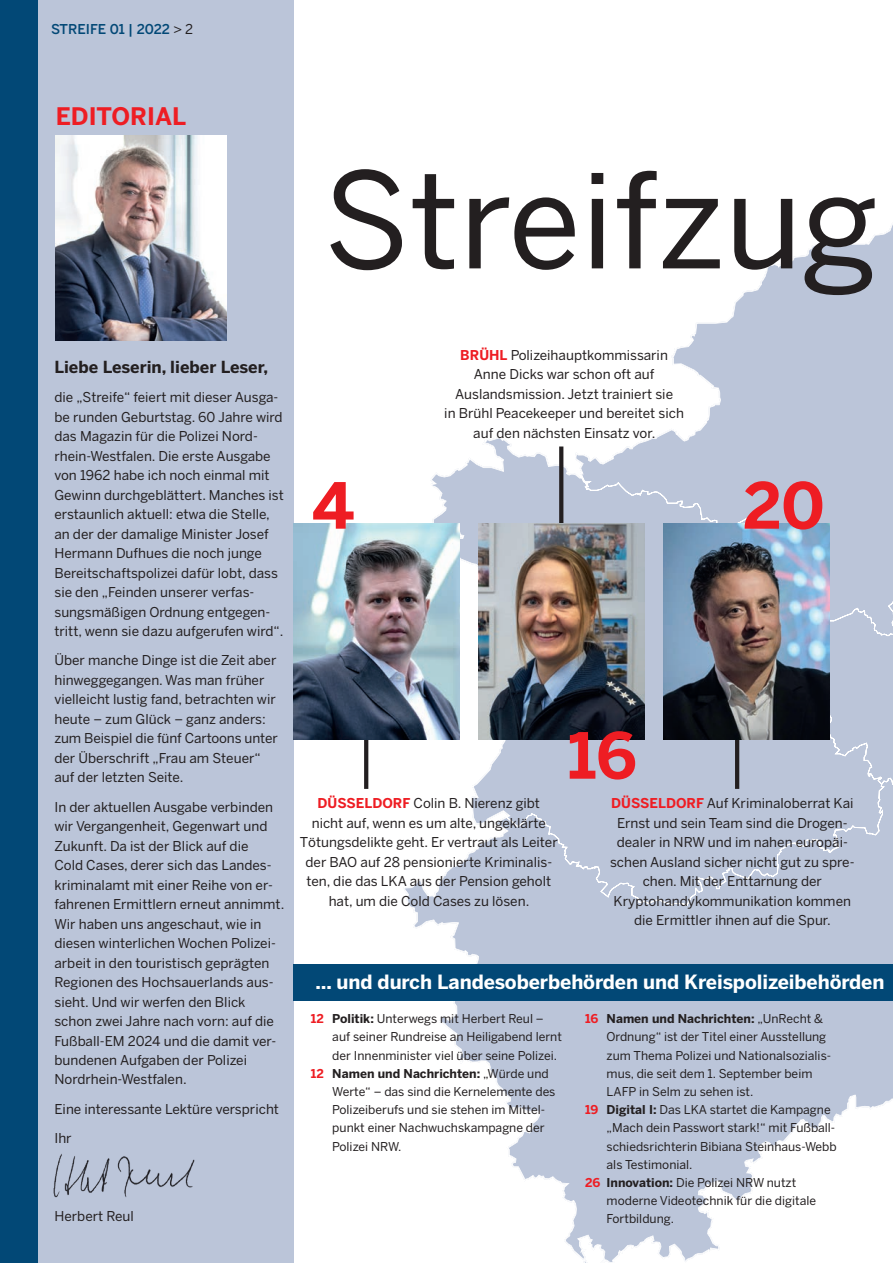
<style>
.page{position:relative;width:893px;height:1263px;background:#fff}
.page>*{position:absolute;margin:0;border:0;box-sizing:border-box;transform-origin:0 0}
.t1{font:131.55px "Benton Sans";color:#231f20}
.t2{font:700 63px "Benton Sans";color:#ee1d23}
.t3{font:700 24px "Benton Sans";color:#ee1d23}
.t4{font:700 19.5px "Benton Sans";letter-spacing:-.005em;color:#fff}
.t5{font:700 16.5px "Benton Sans";color:#231f20}
.t6{font:13.5px/19.5px "Benton Sans";color:#231f20}
.t7{font:500 13.5px "Benton Sans";color:#024876}
.t8{font:12.15px "Benton Sans";color:#231f20}
.t9{font:700 12.15px "Benton Sans";color:#231f20}
.s1{font-weight:400;color:#231f20}
.s2{font-weight:700;color:#ee1d23}
.s3{font-weight:700}
.s4{color:#ee1d23}
.s5{font-weight:400}
</style>
<div class="page">
<svg style="left:403px;top:224px;width:490px;height:1039px"></svg>
<div style="left:0;top:0;width:38px;height:1263px;background:#024876"></div>
<div style="left:38px;top:0;width:255px;height:1263px;background:#bbc5d9"></div>
<svg style="left:364px;top:740px;width:4px;height:49px"></svg>
<hr style="left:735px;top:722px;width:4px;height:67px;background:#231f20">
<svg style="left:559px;top:446px;width:4px;height:77px"></svg>
<div style="left:293px;top:964px;width:600px;height:36px;background:#024876"></div>
<img style="left:56px;top:135px;width:171px;height:205px">
<img style="left:663px;top:523px;width:166px;height:217px">
<img style="left:293px;top:523px;width:166px;height:217px">
<img style="left:478px;top:523px;width:166px;height:217px">
<img style="left:54px;top:1153px;width:141px;height:45px">
<p class="t7" style="left:51px;top:21px;width:144px">STREIFE 01 | 2022 <span class="s1">&gt; 2</span></p>
<h3 class="t3" style="left:56px;top:102px;width:132px">EDITORIAL</h3>
<h1 class="t1" style="left:323px;top:143px;width:556px">Streifzug</h1>
<p class="t5" style="left:54px;top:357px;width:215px">Liebe Leserin, lieber Leser,</p>
<p class="t6" style="left:54px;top:387px;width:231px">die „Streife“ feiert mit dieser Ausga&shy;be runden Geburtstag. 60 Jahre wird das Magazin für die Polizei Nord&shy;rhein-Westfalen. Die erste Ausgabe von 1962 habe ich noch einmal mit Gewinn durchgeblättert. Manches ist erstaunlich aktuell: etwa die Stelle, an der der damalige Minister Josef Hermann Dufhues die noch junge Bereitschaftspolizei dafür lobt, dass sie den „Feinden unserer verfas&shy;sungsmäßigen Ordnung entgegen&shy;tritt, wenn sie dazu aufgerufen wird“.</p>
<p class="t6" style="left:54px;top:650px;width:225px">Über manche Dinge ist die Zeit aber hinweggegangen. Was man früher vielleicht lustig fand, betrachten wir heute – zum Glück – ganz anders: zum Beispiel die fünf Cartoons unter der Überschrift „Frau am Steuer“ auf der letzten Seite.</p>
<p class="t6" style="left:54px;top:797px;width:231px">In der aktuellen Ausgabe verbinden wir Vergangenheit, Gegenwart und Zukunft. Da ist der Blick auf die<br>Cold Cases, derer sich das Landes&shy;kriminalamt mit einer Reihe von er&shy;fahrenen Ermittlern erneut annimmt.<br>Wir haben uns angeschaut, wie in diesen winterlichen Wochen Polizei&shy;arbeit in den touristisch geprägten Regionen des Hochsauerlands aus&shy;sieht. Und wir werfen den Blick schon zwei Jahre nach vorn: auf die Fußball-EM 2024 und die damit ver&shy;bundenen Aufgaben der Polizei Nordrhein-Westfalen.</p>
<p class="t6" style="left:54px;top:1094px;width:226px;line-height:29.2px">Eine interessante Lektüre verspricht<br>Ihr</p>
<p class="t6" style="left:54px;top:1206px;width:81px">Herbert Reul</p>
<p class="t6" style="left:444px;top:345px;width:241px;text-align:center"><span class="s2">BRÜHL</span> Polizeihauptkommissarin Anne Dicks war schon oft auf Auslandsmission. Jetzt trainiert sie<br>in Brühl Peacekeeper und bereitet sich auf den nächsten Einsatz vor.</p>
<h2 class="t2" style="left:312px;top:468px;width:44px">4</h2>
<h2 class="t2" style="left:743px;top:468px;width:83px">20</h2>
<h2 class="t2" style="left:568px;top:718px;width:71px">16</h2>
<p class="t6" style="left:300px;top:793px;width:259px;text-align:center"><span class="s2">DÜSSELDORF</span> Colin B. Nierenz gibt<br>nicht auf, wenn es um alte, ungeklärte Tötungsdelikte geht. Er vertraut als Leiter der BAO auf 28 pensionierte Kriminalis&shy;ten, die das LKA aus der Pension geholt hat, um die Cold Cases zu lösen.</p>
<p class="t6" style="left:610px;top:793px;width:246px;text-align:center"><span class="s2">DÜSSELDORF</span> Auf Kriminaloberrat Kai Ernst und sein Team sind die Drogen&shy;dealer in NRW und im nahen europäi&shy;schen Ausland sicher nicht gut zu spre&shy;chen. Mit der Enttarnung der Kryptohandykommunikation kommen die Ermittler ihnen auf die Spur.</p>
<h3 class="t4" style="left:315px;top:970px;width:570px">… und durch Landesoberbehörden und Kreispolizeibehörden</h3>
<p class="t8" style="left:311px;top:1011px;width:234px"><span class="s2">12</span> <span class="s3">Politik:</span> Unterwegs mit Herbert Reul –</p>
<p class="t8" style="left:332px;top:1030px;width:231px">auf seiner Rundreise an Heiligabend lernt</p>
<p class="t8" style="left:332px;top:1048px;width:226px">der Innenminister viel über seine Polizei.</p>
<p class="t9" style="left:311px;top:1066px;width:239px"><span class="s4">12</span> Namen und Nachrichten: <span class="s5">„Würde und</span></p>
<p class="t8" style="left:332px;top:1084px;width:225px">Werte“ – das sind die Kernelemente des</p>
<p class="t8" style="left:332px;top:1102px;width:214px">Polizeiberufs und sie stehen im Mittel-</p>
<p class="t8" style="left:332px;top:1121px;width:214px">punkt einer Nachwuchskampagne der</p>
<p class="t8" style="left:332px;top:1139px;width:71px">Polizei NRW.</p>
<p class="t9" style="left:585px;top:1011px;width:239px"><span class="s4">16</span> Namen und Nachrichten: <span class="s5">„UnRecht &amp;</span></p>
<p class="t8" style="left:607px;top:1030px;width:221px">Ordnung“ ist der Titel einer Ausstellung</p>
<p class="t8" style="left:607px;top:1048px;width:226px">zum Thema Polizei und Nationalsozialis-</p>
<p class="t8" style="left:607px;top:1066px;width:207px">mus, die seit dem 1. September beim</p>
<p class="t8" style="left:607px;top:1084px;width:148px">LAFP in Selm zu sehen ist.</p>
<p class="t8" style="left:585px;top:1102px;width:247px"><span class="s2">19</span> <span class="s3">Digital I:</span> Das LKA startet die Kampagne</p>
<p class="t8" style="left:607px;top:1121px;width:230px">„Mach dein Passwort stark!“ mit Fußball-</p>
<p class="t8" style="left:607px;top:1139px;width:232px">schiedsrichterin Bibiana Steinhaus-Webb</p>
<p class="t8" style="left:607px;top:1157px;width:87px">als Testimonial.</p>
<p class="t8" style="left:585px;top:1175px;width:213px"><span class="s2">26</span> <span class="s3">Innovation:</span> Die Polizei NRW nutzt</p>
<p class="t8" style="left:607px;top:1193px;width:211px">moderne Videotechnik für die digitale</p>
<p class="t8" style="left:607px;top:1211px;width:69px">Fortbildung.</p>
</div>
